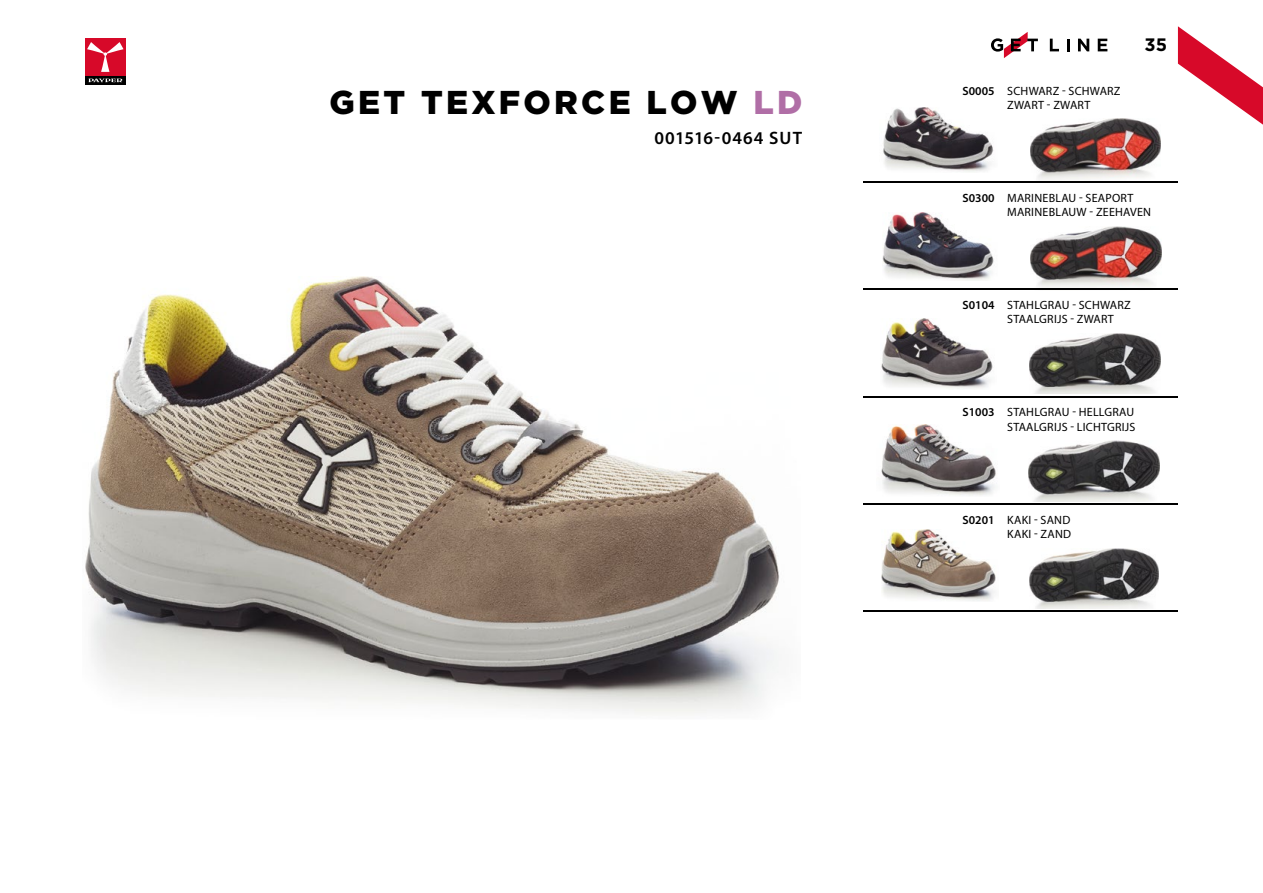
<style>
.page{position:relative;width:1263px;height:893px;background:#fff}
.page>*{position:absolute;margin:0;border:0;box-sizing:border-box;transform-origin:0 0}
.t1{font:900 33px "Gotham";letter-spacing:.1em;color:#000}
.t2{font:600 18px "Myriad Pro";letter-spacing:.055em;color:#000}
.t3{font:700 18px "Gotham";color:#000}
.t4{font:12px "Myriad Pro";letter-spacing:.02em;color:#000}
.t5{font:600 12px "Myriad Pro";color:#000}
.s1{color:#b06ea6}
</style>
<div class="page">
<img style="left:1030px;top:227px;width:131px;height:62px">
<img style="left:1030px;top:118px;width:130px;height:62px">
<img style="left:1030px;top:333px;width:130px;height:61px">
<img style="left:1029px;top:441px;width:131px;height:60px">
<img style="left:1030px;top:548px;width:129px;height:60px">
<img style="left:883px;top:108px;width:111px;height:64px">
<img style="left:881px;top:319px;width:112px;height:70px">
<img style="left:881px;top:424px;width:115px;height:72px">
<img style="left:881px;top:530px;width:115px;height:71px">
<img style="left:883px;top:213px;width:111px;height:67px">
<hr style="left:863px;top:181px;width:315px;height:2px;background:#000">
<hr style="left:863px;top:396px;width:315px;height:1px;background:#000">
<hr style="left:863px;top:610px;width:315px;height:2px;background:#000">
<hr style="left:863px;top:289px;width:315px;height:1px;background:#000">
<hr style="left:863px;top:503px;width:315px;height:1px;background:#000">
<img style="left:85px;top:277px;width:695px;height:437px">
<svg style="left:1178px;top:26px;width:85px;height:99px"></svg>
<svg style="left:991px;top:32px;width:47px;height:26px"></svg>
<svg style="left:1050px;top:39px;width:9px;height:12px"></svg>
<svg style="left:1067px;top:39px;width:2px;height:12px"></svg>
<svg style="left:1078px;top:39px;width:11px;height:12px"></svg>
<svg style="left:1098px;top:39px;width:9px;height:12px"></svg>
<svg style="left:85px;top:76px;width:41px;height:9px"></svg>
<div style="left:85px;top:38px;width:41px;height:38px;background:#d70929"></div>
<svg style="left:88px;top:78px;width:34px;height:4px"></svg>
<svg style="left:87px;top:42px;width:37px;height:30px"></svg>
<h1 class="t1" style="left:329px;top:84px;width:474px">GET TEXFORCE LOW <span class="s1">LD</span></h1>
<h2 class="t2" style="left:654px;top:126px;width:149px">001516-0464 SUT</h2>
<p class="t5" style="left:962px;top:83px;width:34px">S0005</p>
<p class="t4" style="left:1007px;top:83px;width:115px">SCHWARZ - SCHWARZ</p>
<p class="t4" style="left:1007px;top:97px;width:85px">ZWART - ZWART</p>
<h2 class="t3" style="left:1144px;top:35px;width:24px">35</h2>
<p class="t5" style="left:962px;top:190px;width:34px">S0300</p>
<p class="t4" style="left:1007px;top:190px;width:128px">MARINEBLAU - SEAPORT</p>
<p class="t4" style="left:1007px;top:205px;width:145px">MARINEBLAUW - ZEEHAVEN</p>
<p class="t5" style="left:962px;top:298px;width:34px">S0104</p>
<p class="t4" style="left:1007px;top:298px;width:125px">STAHLGRAU - SCHWARZ</p>
<p class="t4" style="left:1007px;top:312px;width:108px">STAALGRIJS - ZWART</p>
<p class="t5" style="left:962px;top:405px;width:34px">S1003</p>
<p class="t4" style="left:1007px;top:405px;width:128px">STAHLGRAU - HELLGRAU</p>
<p class="t4" style="left:1007px;top:419px;width:130px">STAALGRIJS - LICHTGRIJS</p>
<p class="t5" style="left:962px;top:512px;width:34px">S0201</p>
<p class="t4" style="left:1007px;top:512px;width:65px">KAKI - SAND</p>
<p class="t4" style="left:1007px;top:526px;width:65px">KAKI - ZAND</p>
</div>
